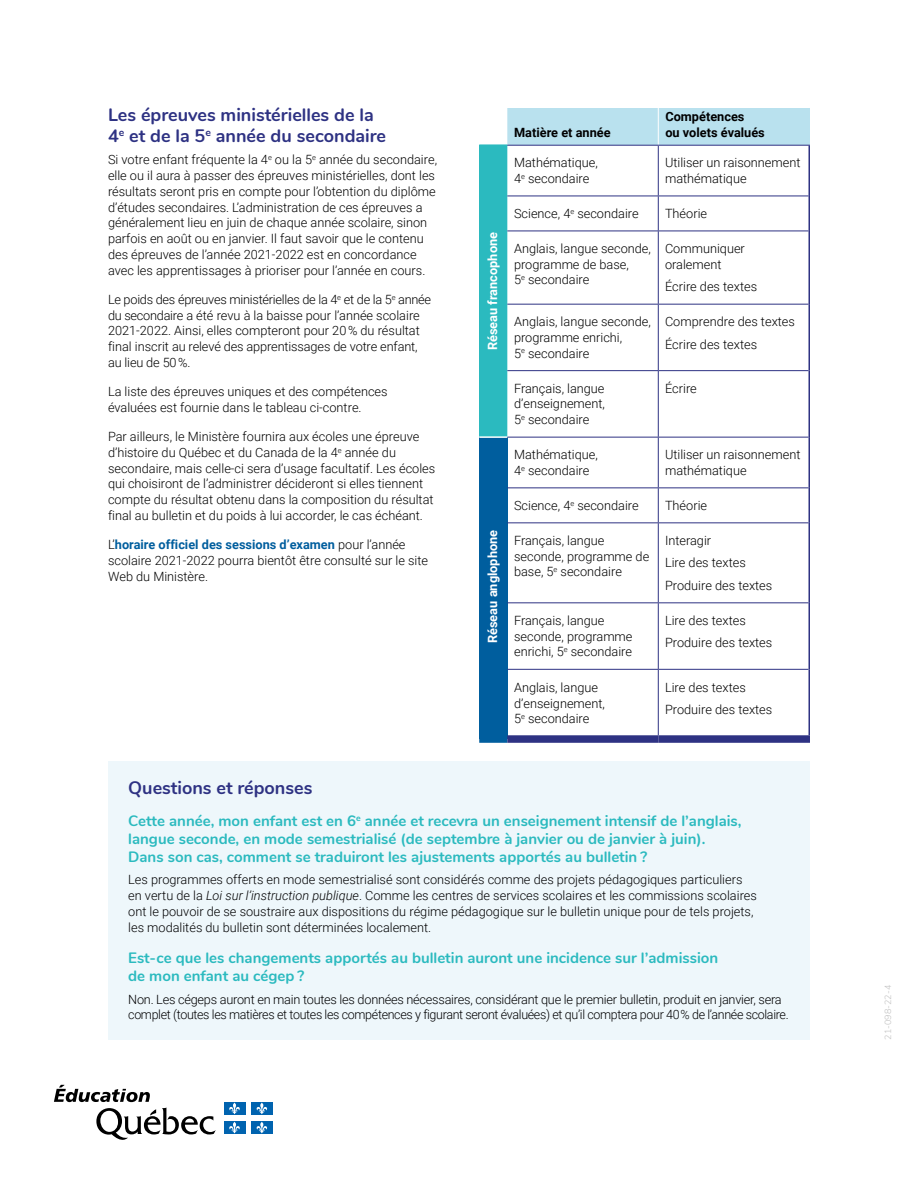
<style>
.page{position:relative;width:918px;height:1188px;background:#fff}
.page>*{position:absolute;margin:0;border:0;box-sizing:border-box;transform-origin:0 0}
.t1{font:700 18px/21px "Nunito";color:#2e3283}
.t2{font:700 15px/18px "Nunito";color:#2bbabf}
.t3{font:300 12.75px/15.8px "Roboto";color:#000001}
.t4{font:300 12.75px/15.8px "Roboto";letter-spacing:-.03em;color:#000001}
.t5{font:700 12.75px/15.8px "Roboto";color:#000001}
.t6{font:700 12.75px "Roboto";color:#fff}
.t7{font:300 9px "Nunito";color:#c1c1c1}
.s1{font-weight:700;color:#005e9e}
.s2{font-style:italic}
</style>
<div class="page">
<div style="left:507px;top:108px;width:301px;height:37px;background:#b9e1ee"></div>
<div style="left:479px;top:145px;width:28px;height:292px;background:#2bbabf"></div>
<svg style="left:507px;top:146px;width:301px;height:589px"></svg>
<div style="left:479px;top:437px;width:28px;height:302px;background:#005e9e"></div>
<hr style="left:507px;top:196px;width:151px;height:1px;background:#2e3283">
<hr style="left:658px;top:196px;width:150px;height:1px;background:#2e3283">
<hr style="left:507px;top:231px;width:151px;height:1px;background:#2e3283">
<hr style="left:658px;top:231px;width:150px;height:1px;background:#2e3283">
<hr style="left:507px;top:304px;width:151px;height:1px;background:#2e3283">
<hr style="left:658px;top:304px;width:150px;height:1px;background:#2e3283">
<hr style="left:507px;top:370px;width:151px;height:1px;background:#2e3283">
<hr style="left:658px;top:370px;width:150px;height:1px;background:#2e3283">
<hr style="left:507px;top:437px;width:151px;height:1px;background:#2e3283">
<hr style="left:658px;top:437px;width:150px;height:1px;background:#2e3283">
<hr style="left:507px;top:487px;width:151px;height:1px;background:#2e3283">
<hr style="left:658px;top:487px;width:150px;height:1px;background:#2e3283">
<hr style="left:507px;top:522px;width:151px;height:1px;background:#2e3283">
<hr style="left:658px;top:522px;width:150px;height:1px;background:#2e3283">
<hr style="left:507px;top:602px;width:151px;height:1px;background:#2e3283">
<hr style="left:658px;top:602px;width:150px;height:1px;background:#2e3283">
<hr style="left:507px;top:669px;width:151px;height:1px;background:#2e3283">
<hr style="left:658px;top:669px;width:150px;height:1px;background:#2e3283">
<hr style="left:479px;top:436px;width:28px;height:2px;background:#fff">
<hr style="left:479px;top:144px;width:28px;height:2px;background:#2bbabf">
<div style="left:479px;top:735px;width:28px;height:8px;background:#005e9e"></div>
<hr style="left:658px;top:108px;width:1px;height:37px;background:#fff">
<hr style="left:808px;top:108px;width:2px;height:37px;background:#b9e1ee">
<hr style="left:507px;top:145px;width:151px;height:1px;background:#2e3283">
<hr style="left:658px;top:145px;width:152px;height:1px;background:#2e3283">
<hr style="left:658px;top:146px;width:1px;height:50px;background:#2e3283">
<hr style="left:658px;top:196px;width:1px;height:35px;background:#2e3283">
<hr style="left:658px;top:231px;width:1px;height:73px;background:#2e3283">
<hr style="left:658px;top:305px;width:1px;height:65px;background:#2e3283">
<hr style="left:658px;top:371px;width:1px;height:66px;background:#2e3283">
<hr style="left:658px;top:438px;width:1px;height:49px;background:#2e3283">
<hr style="left:658px;top:488px;width:1px;height:34px;background:#2e3283">
<hr style="left:658px;top:523px;width:1px;height:79px;background:#2e3283">
<hr style="left:658px;top:603px;width:1px;height:66px;background:#2e3283">
<hr style="left:658px;top:670px;width:1px;height:65px;background:#2e3283">
<hr style="left:808px;top:146px;width:2px;height:50px;background:#2e3283">
<hr style="left:808px;top:196px;width:2px;height:35px;background:#2e3283">
<hr style="left:808px;top:231px;width:2px;height:73px;background:#2e3283">
<hr style="left:808px;top:304px;width:2px;height:67px;background:#2e3283">
<hr style="left:808px;top:371px;width:2px;height:66px;background:#2e3283">
<hr style="left:808px;top:437px;width:2px;height:51px;background:#2e3283">
<hr style="left:808px;top:488px;width:2px;height:35px;background:#2e3283">
<hr style="left:808px;top:523px;width:2px;height:80px;background:#2e3283">
<hr style="left:808px;top:603px;width:2px;height:66px;background:#2e3283">
<hr style="left:808px;top:669px;width:2px;height:66px;background:#2e3283">
<div style="left:507px;top:735px;width:151px;height:8px;background:#2e3283"></div>
<div style="left:658px;top:735px;width:152px;height:8px;background:#2e3283"></div>
<div style="left:108px;top:761px;width:702px;height:279px;background:#eef7fb"></div>
<img style="left:54px;top:1084px;width:219px;height:56px">
<h1 class="t1" style="left:108px;top:103px;width:280px">Les épreuves ministérielles de la<br>4<sup>e</sup> et de la 5<sup>e</sup> année du secondaire</h1>
<p class="t3" style="left:108px;top:151px;width:331px">Si votre enfant fréquente la 4<sup>e</sup> ou la 5<sup>e</sup> année du secondaire, elle ou il aura à passer des épreuves ministérielles, dont les résultats seront pris en compte pour l’obtention du diplôme d’études secondaires. L’administration de ces épreuves a généralement lieu en juin de chaque année scolaire, sinon parfois en août ou en janvier. Il faut savoir que le contenu des épreuves de l’année 2021-2022 est en concordance avec les apprentissages à prioriser pour l’année en cours.</p>
<p class="t3" style="left:108px;top:291px;width:325px">Le poids des épreuves ministérielles de la 4<sup>e</sup> et de la 5<sup>e</sup> année du secondaire a été revu à la baisse pour l’année scolaire 2021-2022. Ainsi, elles compteront pour 20 % du résultat final inscrit au relevé des apprentissages de votre enfant, au lieu de 50 %.</p>
<p class="t3" style="left:108px;top:383px;width:281px">La liste des épreuves uniques et des compétences évaluées est fournie dans le tableau ci-contre.</p>
<p class="t3" style="left:108px;top:428px;width:329px">Par ailleurs, le Ministère fournira aux écoles une épreuve d’histoire du Québec et du Canada de la 4<sup>e</sup> année du secondaire, mais celle-ci sera d’usage facultatif. Les écoles qui choisiront de l’administrer décideront si elles tiennent compte du résultat obtenu dans la composition du résultat final au bulletin et du poids à lui accorder, le cas échéant.</p>
<p class="t3" style="left:108px;top:536px;width:322px">L’<span class="s1">horaire officiel des sessions d’examen</span> pour l’année scolaire 2021-2022 pourra bientôt être consulté sur le site<br>Web du Ministère.</p>
<p class="t6" style="left:484px;top:350px;width:120px;rotate:-90deg">Réseau francophone</p>
<p class="t6" style="left:484px;top:643px;width:115px;rotate:-90deg">Réseau anglophone</p>
<p class="t5" style="left:514px;top:124px;width:98px">Matière et année</p>
<p class="t5" style="left:665px;top:108px;width:101px">Compétences<br>ou volets évalués</p>
<p class="t3" style="left:514px;top:154px;width:85px">Mathématique,<br>4<sup>e</sup> secondaire</p>
<p class="t3" style="left:665px;top:154px;width:137px">Utiliser un raisonnement mathématique</p>
<p class="t3" style="left:514px;top:205px;width:126px">Science, 4<sup>e</sup> secondaire</p>
<p class="t3" style="left:665px;top:205px;width:44px">Théorie</p>
<p class="t3" style="left:514px;top:240px;width:138px">Anglais, langue seconde, programme de base,<br>5<sup>e</sup> secondaire</p>
<p class="t3" style="left:665px;top:240px;width:81px">Communiquer oralement</p>
<p class="t3" style="left:665px;top:278px;width:94px">Écrire des textes</p>
<p class="t3" style="left:514px;top:313px;width:138px">Anglais, langue seconde, programme enrichi,<br>5<sup>e</sup> secondaire</p>
<p class="t3" style="left:665px;top:310px;width:131px;line-height:22.5px">Comprendre des textes<br>Écrire des textes</p>
<p class="t3" style="left:514px;top:380px;width:92px;text-align:justify">Français, langue d’enseignement, 5<sup>e</sup> secondaire</p>
<p class="t3" style="left:665px;top:380px;width:33px">Écrire</p>
<p class="t3" style="left:514px;top:446px;width:85px">Mathématique,<br>4<sup>e</sup> secondaire</p>
<p class="t3" style="left:665px;top:446px;width:137px">Utiliser un raisonnement mathématique</p>
<p class="t3" style="left:514px;top:497px;width:126px">Science, 4<sup>e</sup> secondaire</p>
<p class="t3" style="left:665px;top:497px;width:44px">Théorie</p>
<p class="t3" style="left:514px;top:532px;width:137px">Français, langue seconde, programme de base, 5<sup>e</sup> secondaire</p>
<p class="t3" style="left:665px;top:529px;width:109px;line-height:22.5px">Interagir<br>Lire des textes<br>Produire des textes</p>
<p class="t3" style="left:514px;top:612px;width:120px">Français, langue seconde, programme enrichi, 5<sup>e</sup> secondaire</p>
<p class="t3" style="left:665px;top:609px;width:109px;line-height:22.5px">Lire des textes<br>Produire des textes</p>
<p class="t3" style="left:514px;top:679px;width:92px">Anglais, langue d’enseignement,<br>5<sup>e</sup> secondaire</p>
<p class="t3" style="left:665px;top:676px;width:109px;line-height:22.5px">Lire des textes<br>Produire des textes</p>
<h1 class="t1" style="left:128px;top:776px;width:186px">Questions et réponses</h1>
<p class="t2" style="left:128px;top:811px;width:615px">Cette année, mon enfant est en 6<sup>e</sup> année et recevra un enseignement intensif de l’anglais, langue seconde, en mode semestrialisé (de septembre à janvier ou de janvier à juin).<br>Dans son cas, comment se traduiront les ajustements apportés au bulletin ?</p>
<p class="t3" style="left:128px;top:871px;width:630px">Les programmes offerts en mode semestrialisé sont considérés comme des projets pédagogiques particuliers en vertu de la <span class="s2">Loi sur l’instruction publique</span>. Comme les centres de services scolaires et les commissions scolaires ont le pouvoir de se soustraire aux dispositions du régime pédagogique sur le bulletin unique pour de tels projets, les modalités du bulletin sont déterminées localement.</p>
<p class="t2" style="left:128px;top:948px;width:592px">Est-ce que les changements apportés au bulletin auront une incidence sur l’admission de mon enfant au cégep ?</p>
<p class="t4" style="left:128px;top:991px;width:662px">Non. Les cégeps auront en main toutes les données nécessaires, considérant que le premier bulletin, produit en janvier, sera complet (toutes les matières et toutes les compétences y figurant seront évaluées) et qu’il comptera pour 40 % de l’année scolaire.</p>
<p class="t7" style="left:881px;top:1040px;width:56px;rotate:-90deg">21-098-22-4</p>
</div>
